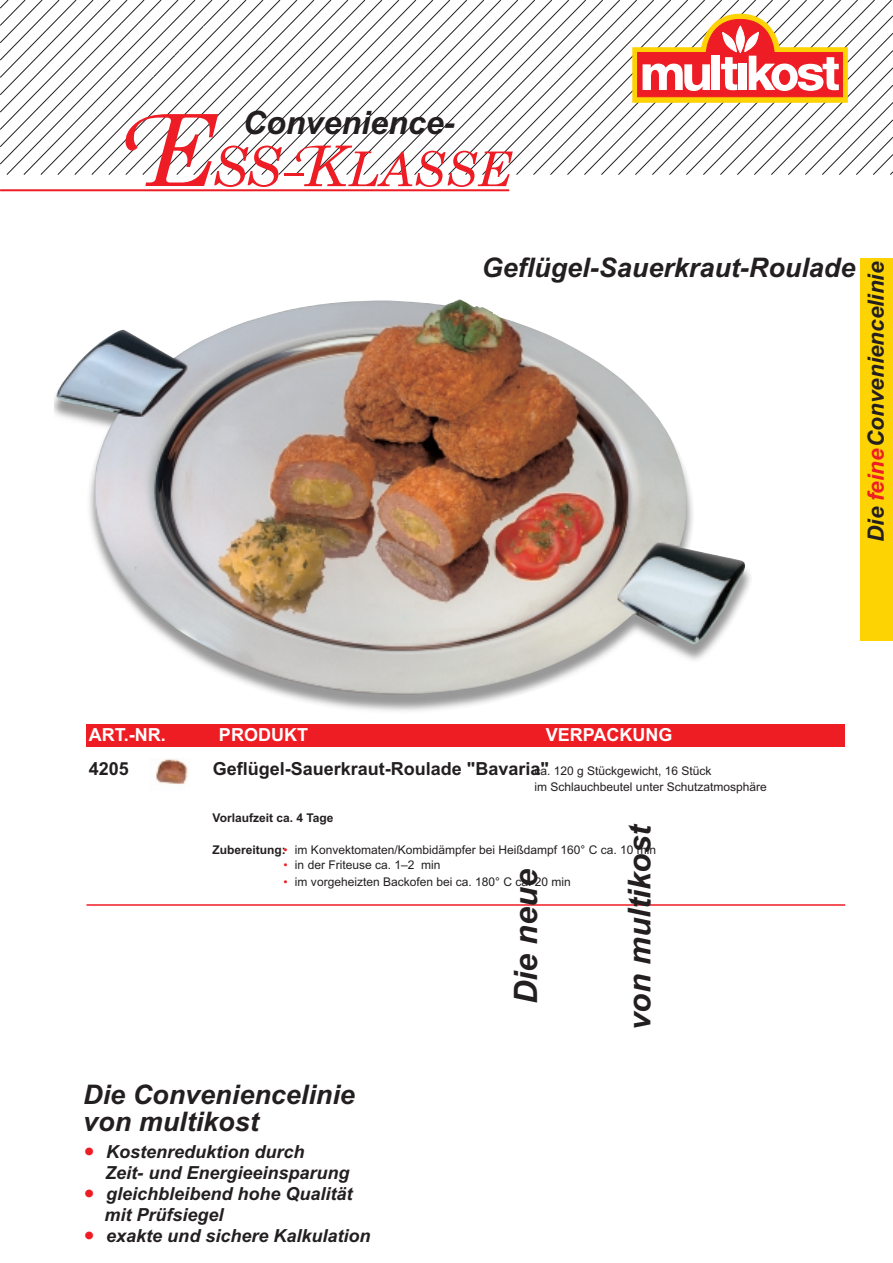
<style>
.page{position:relative;width:893px;height:1263px;background:#fff}
.page>*{position:absolute;margin:0;border:0;box-sizing:border-box;transform-origin:0 0}
.t1{font:italic 700 32.25px "Arial";color:#231f20}
.t2{font:italic 700 31.5px "Arial";color:#231f20}
.t3{font:italic 700 27px/27px "Arial";color:#231f20}
.t4{font:italic 700 22.5px "Arial";color:#231f20}
.t5{font:italic 700 18px/21px "Arial";color:#231f20}
.t6{font:700 18px "Arial";color:#231f20}
.t7{font:700 18px "Arial";color:#fff}
.t8{font:12px "Arial";color:#231f20}
.t9{font:700 12px "Arial";color:#231f20}
.s1{color:#ee1c24}
.s2{font-weight:400;font-size:12px}
.s3{font-weight:700}
.s4{font-size:27px;color:#ee1c24}
</style>
<div class="page">
<div style="left:86px;top:724px;width:759px;height:23px;background:#ee1d23"></div>
<hr style="left:86px;top:904px;width:759px;height:2px;background:#ee1c24">
<div style="left:860px;top:258px;width:33px;height:382px;background:#fed304"></div>
<hr style="left:0;top:190px;width:509px;height:1px;background:#ee1c24">
<svg style="left:0;top:0;width:893px;height:175px"></svg>
<svg style="left:631px;top:13px;width:217px;height:90px"></svg>
<hr style="left:284px;top:173px;width:19px;height:3px;background:#ee1c24">
<svg style="left:125px;top:114px;width:157px;height:73px"></svg>
<svg style="left:296px;top:146px;width:216px;height:41px"></svg>
<img style="left:54px;top:396px;width:697px;height:315px">
<img style="left:56px;top:299px;width:689px;height:396px">
<img style="left:155px;top:759px;width:33px;height:26px">
<svg style="left:86px;top:23px;width:182px;height:58px"></svg>
<h1 class="t1" style="left:243px;top:111px;width:213px">Convenience-</h1>
<h3 class="t3" style="left:481px;top:256px;width:375px">Geflügel-Sauerkraut-Roulade</h3>
<h3 class="t4" style="left:867px;top:542px;width:281px;rotate:-90deg">Die <span class="s1">feine</span>Conveniencelinie</h3>
<h3 class="t7" style="left:89px;top:728px;width:78px">ART.-NR.</h3>
<h3 class="t7" style="left:219px;top:728px;width:90px">PRODUKT</h3>
<h3 class="t7" style="left:545px;top:728px;width:128px">VERPACKUNG</h3>
<h3 class="t6" style="left:89px;top:762px;width:42px">4205</h3>
<h3 class="t6" style="left:213px;top:762px;width:500px">Geflügel-Sauerkraut-Roulade "Bavaria"<span class="s2">ca. 120 g Stückgewicht, 16 Stück</span></h3>
<p class="t8" style="left:534px;top:782px;width:234px">im Schlauchbeutel unter Schutzatmosphäre</p>
<p class="t9" style="left:212px;top:813px;width:122px">Vorlaufzeit ca. 4 Tage</p>
<p class="t8" style="left:212px;top:845px;width:445px"><span class="s3">Zubereitung:</span><span class="s1">•</span> im Konvektomaten/Kombidämpfer bei Heißdampf 160° C ca. 10 min</p>
<p class="t8" style="left:283px;top:861px;width:158px"><span class="s1">•</span> in der Friteuse ca. 1–2 min</p>
<p class="t8" style="left:283px;top:877px;width:288px"><span class="s1">•</span> im vorgeheizten Backofen bei ca. 180° C ca. 20 min</p>
<h2 class="t2" style="left:627px;top:1030px;width:208px;rotate:-90deg">von multikost</h2>
<h1 class="t1" style="left:513px;top:1004px;width:136px;rotate:-90deg">Die neue</h1>
<h3 class="t3" style="left:83px;top:1084px;width:273px">Die Conveniencelinie von multikost</h3>
<h3 class="t5" style="left:105px;top:1143px;width:246px;text-indent:-22px"><span class="s4">•</span> Kostenreduktion durch<br>Zeit- und Energieeinsparung</h3>
<h3 class="t5" style="left:104px;top:1185px;width:249px;text-indent:-21px"><span class="s4">•</span> gleichbleibend hohe Qualität mit Prüfsiegel</h3>
<h3 class="t5" style="left:83px;top:1227px;width:289px"><span class="s4">•</span> exakte und sichere Kalkulation</h3>
</div>
